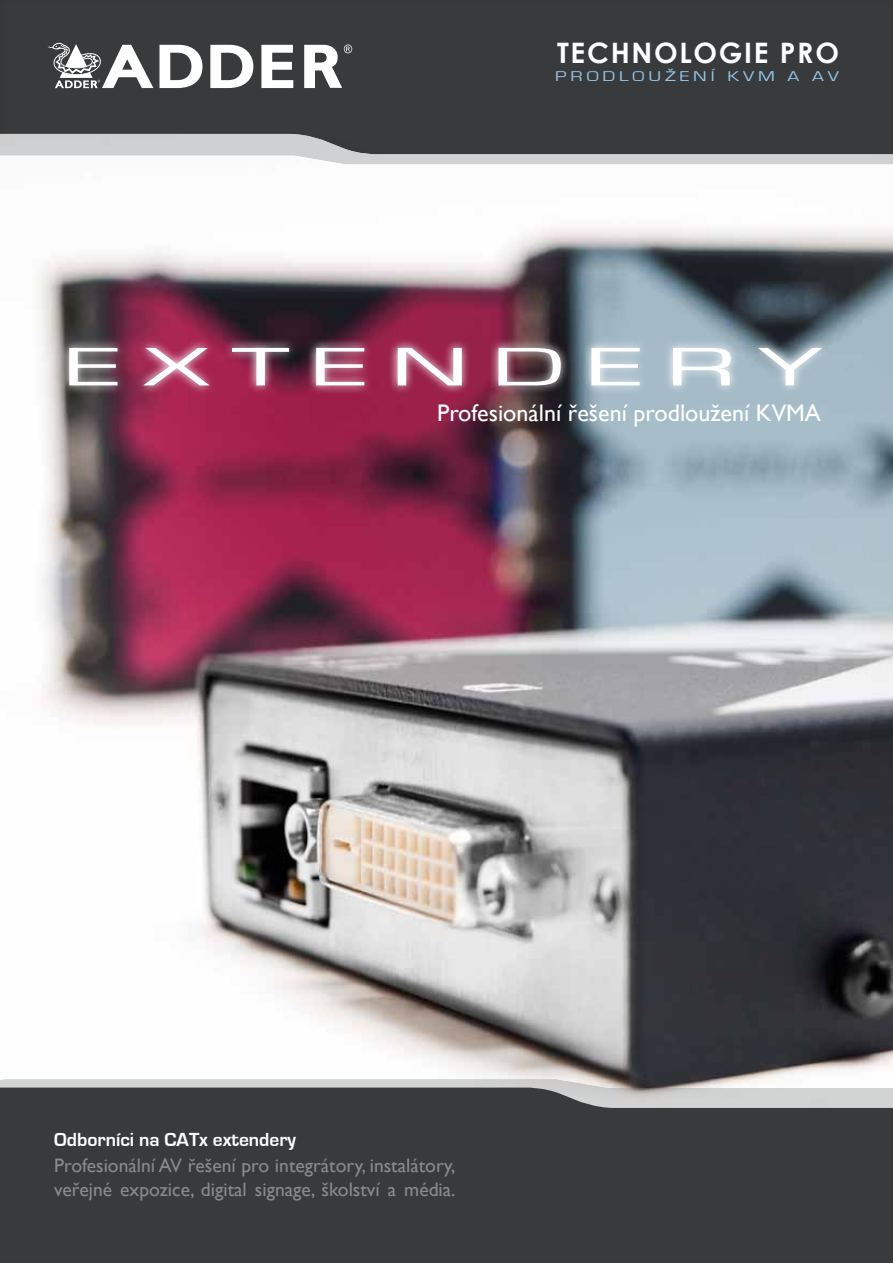
<style>
.page{position:relative;width:893px;height:1263px;background:#fff}
.page>*{position:absolute;margin:0;border:0;box-sizing:border-box;transform-origin:0 0}
.t1{font:56.25px "Eurostile";letter-spacing:.2em;color:#fff;scale:2 1}
.t2{font:700 28.2px "Century Gothic";letter-spacing:.06em;color:#fff}
.t3{font:24px "Gill Sans";color:#fff}
.t4{font:19.5px/23.4px "Gill Sans";color:#888a8b}
.t5{font:700 19.5px "Eurostile";color:#fff}
.t6{font:14.7px "Eurostile";letter-spacing:.2em;color:#92c5eb;scale:1.33 1}
.s1{font-family:"Arial";font-size:13.5px}
</style>
<div class="page">
<img style="left:35px;top:227px;width:858px;height:850px">
<div style="left:0;top:85px;width:893px;height:81px;background:#000;opacity:.31"></div>
<div style="left:0;top:0;width:893px;height:157px;background:#000;opacity:.31"></div>
<div style="left:0;top:1077px;width:893px;height:81px;background:#000;opacity:.31"></div>
<div style="left:0;top:1087px;width:893px;height:176px;background:#383a3b"></div>
<svg style="left:47px;top:43px;width:106px;height:45px"></svg>
<svg style="left:159px;top:45px;width:43px;height:43px"></svg>
<svg style="left:210px;top:45px;width:43px;height:43px"></svg>
<svg style="left:261px;top:45px;width:32px;height:43px"></svg>
<svg style="left:304px;top:45px;width:48px;height:43px"></svg>
<img style="left:60px;top:338px;width:771px;height:57px">
<h2 class="t2" style="left:557px;top:31px;width:283px">TECHNOLOGIE PRO</h2>
<p class="t6" style="left:555px;top:68px;width:215px">PRODLOU<span class="s1">Ž</span>ENÍ KVM A AV</p>
<h1 class="t1" style="left:65px;top:337px;width:380px">EXTENDERY</h1>
<p class="t3" style="left:437px;top:399px;width:385px">Profesionální řešení prodloužení KVMA</p>
<p class="t5" style="left:54px;top:1129px;width:243px">Odborníci na CATx extendery</p>
<p class="t4" style="left:54px;top:1154px;width:403px">Profesionální AV řešení pro integrátory, instalátory, veřejné expozice, digital signage, školství a média.</p>
</div>
